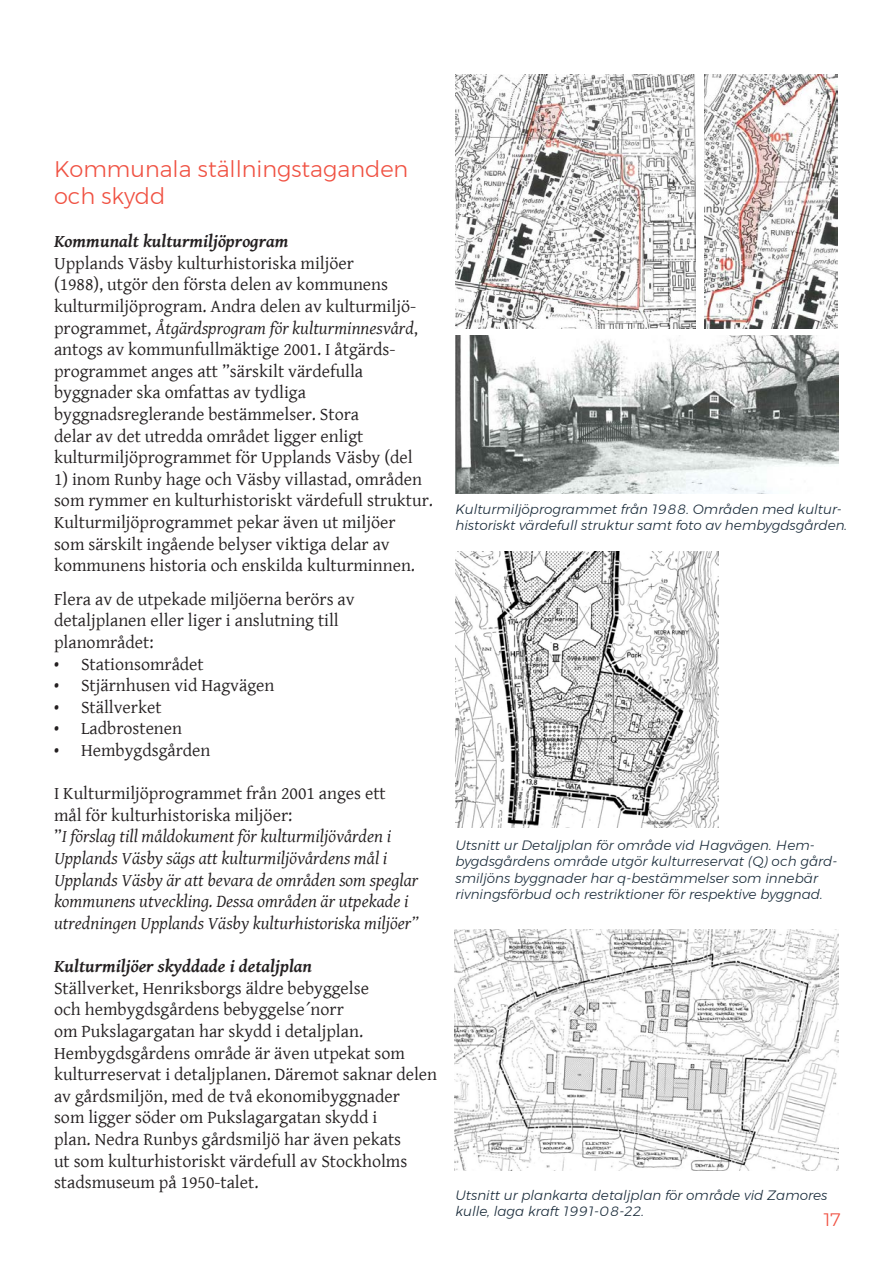
<style>
.page{position:relative;width:893px;height:1263px;background:#fff}
.page>*{position:absolute;margin:0;border:0;box-sizing:border-box;transform-origin:0 0}
.Rubrik_2{font:300 22.5px/27px "Montserrat";color:#f05142}
.Brötext{font:18px/21.6px "Gentium Basic";color:#231f20}
.Brötext-2{font:italic 18px/21.6px "Gentium Basic";color:#231f20}
.Brötext-3{font:italic 700 18px "Gentium Basic";color:#231f20}
.t1{font:300 18px "Montserrat";color:#f05142}
.Bildtext{font:italic 300 13.5px/16.5px "Montserrat";color:#172938}
.s1{font-style:italic}
.s2{font-style:normal}
.s3{font-weight:700;font-style:italic}
</style>
<div class="page">
<img style="left:455px;top:74px;width:241px;height:255px">
<img style="left:704px;top:74px;width:133px;height:255px">
<img style="left:455px;top:336px;width:384px;height:157px">
<img style="left:455px;top:551px;width:264px;height:277px">
<img style="left:455px;top:929px;width:383px;height:242px">
<p class="Rubrik_2" style="left:54px;top:155px;width:356px">Kommunala ställningstaganden och skydd</p>
<p class="Brötext-3" style="left:54px;top:228px;width:236px">Kommunalt kulturmiljöprogram</p>
<p class="Brötext" style="left:54px;top:252px;width:366px">Upplands Väsby kulturhistoriska miljöer<br>(1988), utgör den första delen av kommunens kulturmiljöprogram. Andra delen av kulturmiljö&shy;programmet, <span class="s1">Åtgärdsprogram för kulturminnesvård</span>, antogs av kommunfullmäktige 2001. I åtgärds&shy;programmet anges att ”särskilt värdefulla byggnader ska omfattas av tydliga byggnadsreglerande bestämmelser. Stora<br>delar av det utredda området ligger enligt kulturmiljöprogrammet för Upplands Väsby (del</p>
<p class="Brötext" style="left:54px;top:468px;width:380px">1) inom Runby hage och Väsby villastad, områden som rymmer en kulturhistoriskt värdefull struktur.<br>Kulturmiljöprogrammet pekar även ut miljöer<br>som särskilt ingående belyser viktiga delar av kommunens historia och enskilda kulturminnen.</p>
<p class="Brötext" style="left:54px;top:588px;width:302px">Flera av de utpekade miljöerna berörs av detaljplanen eller liger i anslutning till planområdet:</p>
<p class="Brötext" style="left:54px;top:652px;width:151px">• Stationsområdet</p>
<p class="Brötext" style="left:54px;top:674px;width:222px">• Stjärnhusen vid Hagvägen</p>
<p class="Brötext" style="left:54px;top:696px;width:109px">• Ställverket</p>
<p class="Brötext" style="left:54px;top:717px;width:130px">• Ladbrostenen</p>
<p class="Brötext" style="left:54px;top:739px;width:158px">• Hembygdsgården</p>
<p class="Brötext" style="left:54px;top:782px;width:333px">I Kulturmiljöprogrammet från 2001 anges ett</p>
<p class="Brötext" style="left:54px;top:804px;width:240px">mål för kulturhistoriska miljöer:</p>
<p class="Brötext-2" style="left:54px;top:825px;width:366px"><span class="s2">”</span>I förslag till måldokument för kulturmiljövården i<br>Upplands Väsby sägs att kulturmiljövårdens mål i<br>Upplands Väsby är att bevara de områden som speglar</p>
<p class="Brötext-2" style="left:54px;top:890px;width:366px">kommunens utveckling. Dessa områden är utpekade i utredningen Upplands Väsby kulturhistoriska miljöer”</p>
<p class="Brötext" style="left:54px;top:955px;width:317px"><span class="s3">Kulturmiljöer skyddade i detaljplan<br></span>Ställverket, Henriksborgs äldre bebyggelse</p>
<p class="Brötext" style="left:54px;top:998px;width:385px">och hembygdsgårdens bebyggelse´norr<br>om Pukslagargatan har skydd i detaljplan.<br>Hembygdsgårdens område är även utpekat som kulturreservat i detaljplanen. Däremot saknar delen av gårdsmiljön, med de två ekonomibyggnader<br>som ligger söder om Pukslagargatan skydd i<br>plan. Nedra Runbys gårdsmiljö har även pekats<br>ut som kulturhistoriskt värdefull av Stockholms stadsmuseum på 1950-talet.</p>
<p class="Bildtext" style="left:455px;top:501px;width:393px">Kulturmiljöprogrammet från 1988. Områden med kultur&shy;historiskt värdefull struktur samt foto av hembygdsgården.</p>
<p class="Bildtext" style="left:455px;top:836px;width:383px">Utsnitt ur Detaljplan för område vid Hagvägen. Hem&shy;bygdsgårdens område utgör kulturreservat (Q) och gård&shy;smiljöns byggnader har q-bestämmelser som innebär rivningsförbud och restriktioner för respektive byggnad.</p>
<p class="Bildtext" style="left:455px;top:1186px;width:373px">Utsnitt ur plankarta detaljplan för område vid Zamores kulle, laga kraft 1991-08-22.</p>
<p class="t1" style="left:824px;top:1206px;width:18px">17</p>
</div>
